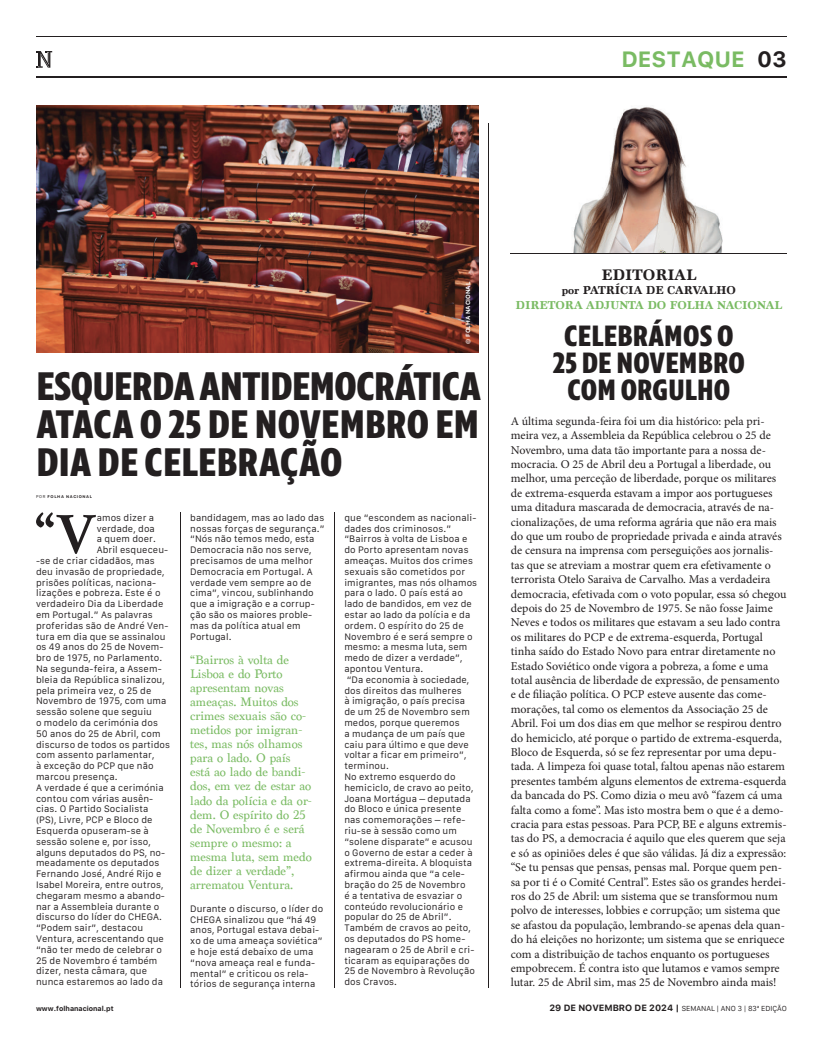
<style>
.page{position:relative;width:823px;height:1049px;background:#fff}
.page>*{position:absolute;margin:0;border:0;box-sizing:border-box;transform-origin:0 0}
.t1{font:700 58.5px "Athelas";color:#231f20}
.t2{font:800 38px/38px "Kranto Cond";color:#231f20;text-align:justify}
.t3{font:800 28px/27px "Kranto Cond";letter-spacing:.005em;color:#231f20;text-align:center}
.t4{font:700 22px "Galvji";color:#7abb63}
.t5{font:700 16px "Marion";color:#231f20}
.t6{font:13px/14px "Marion";color:#7abb63}
.t7{font:12px/14.4px "Minion Pro";color:#231f20}
.t8{font:700 12px "Marion";color:#7abb63}
.t9{font:700 12px "Marion";color:#231f20}
.t10{font:9px/10.8px "Galvji";letter-spacing:.01em;color:#231f20}
.t11{font:7px "Galvji";color:#231f20}
.t12{font:700 7px "Galvji";color:#231f20}
.t13{font:700 6px "Galvji";color:#fff}
.t14{font:700 4px "Galvji";letter-spacing:.15em;color:#231f20}
.s1{color:#231f20}
.s2{font-weight:400}
.s3{font-weight:700;font-size:9px}
</style>
<div class="page">
<hr style="left:36px;top:36px;width:750px;height:1px;background:#231f20">
<hr style="left:36px;top:77px;width:750px;height:1px;background:#231f20">
<svg style="left:36px;top:51px;width:16px;height:17px"></svg>
<hr style="left:180px;top:512px;width:1px;height:475px;background:#231f20">
<hr style="left:334px;top:512px;width:1px;height:475px;background:#231f20">
<hr style="left:488px;top:123px;width:1px;height:864px;background:#231f20">
<img style="left:573px;top:107px;width:150px;height:146px">
<img style="left:36px;top:105px;width:442px;height:247px">
<hr style="left:510px;top:253px;width:276px;height:1px;background:#231f20">
<h3 class="t4" style="left:621px;top:46px;width:167px">DESTAQUE <span class="s1">03</span></h3>
<p class="t13" style="left:464px;top:343px;width:63px;rotate:-90deg">© FOLHA NACIONAL</p>
<h2 class="t2" style="left:36px;top:367px;width:446px">ESQUERDA ANTIDEMOCRÁTICA ATACA O 25 DE NOVEMBRO EM DIA DE CELEBRAÇÃO</h2>
<h1 class="t1" style="left:33px;top:486px;width:64px">“V</h1>
<p class="t10" style="left:97px;top:512px;width:59px">amos dizer a</p>
<p class="t14" style="left:36px;top:494px;width:58px"><span class="s2">POR</span> FOLHA NACIONAL</p>
<p class="t10" style="left:190px;top:512px;width:136px">bandidagem, mas ao lado das nossas forças de segurança.” “Nós não temos medo, esta<br>Democracia não nos serve, precisamos de uma melhor<br>Democracia em Portugal. A verdade vem sempre ao de cima”, vincou, sublinhando que a imigração e a corrup&shy;ção são os maiores proble&shy;mas da política atual em<br>Portugal.</p>
<p class="t10" style="left:344px;top:512px;width:134px">que “escondem as nacionali&shy;dades dos criminosos.” “Bairros à volta de Lisboa e do Porto apresentam novas ameaças. Muitos dos crimes sexuais são cometidos por imigrantes, mas nós olhamos para o lado. O país está ao lado de bandidos, em vez de estar ao lado da polícia e da ordem. O espírito do 25 de<br>Novembro é e será sempre o mesmo: a mesma luta, sem medo de dizer a verdade”, apontou Ventura.<br>“Da economia à sociedade, dos direitos das mulheres<br>à imigração, o país precisa de um 25 de Novembro sem medos, porque queremos<br>a mudança de um país que caiu para último e que deve voltar a ficar em primeiro”, terminou.<br>No extremo esquerdo do hemiciclo, de cravo ao peito,<br>Joana Mortágua – deputada do Bloco e única presente nas comemorações – refe&shy;riu-se à sessão como um “solene disparate” e acusou o Governo de estar a ceder à extrema-direita. A bloquista afirmou ainda que “a cele&shy;bração do 25 de Novembro<br>é a tentativa de esvaziar o conteúdo revolucionário e popular do 25 de Abril”.<br>Também de cravos ao peito, os deputados do PS home&shy;nagearam o 25 de Abril e cri&shy;ticaram as equiparações do<br>25 de Novembro à Revolução dos Cravos.</p>
<p class="t10" style="left:97px;top:523px;width:60px">verdade, doa</p>
<p class="t10" style="left:97px;top:534px;width:61px">a quem doer.</p>
<p class="t10" style="left:97px;top:545px;width:73px">Abril esqueceu-</p>
<p class="t10" style="left:36px;top:555px;width:120px">-se de criar cidadãos, mas</p>
<p class="t10" style="left:36px;top:566px;width:130px">deu invasão de propriedade,</p>
<p class="t10" style="left:36px;top:577px;width:121px">prisões políticas, naciona-</p>
<p class="t10" style="left:36px;top:588px;width:126px">lizações e pobreza. Este é o</p>
<p class="t10" style="left:36px;top:599px;width:129px">verdadeiro Dia da Liberdade</p>
<p class="t10" style="left:36px;top:609px;width:118px">em Portugal.” As palavras</p>
<p class="t10" style="left:36px;top:620px;width:134px">proferidas são de André Ven-</p>
<p class="t10" style="left:36px;top:631px;width:131px">tura em dia que se assinalou</p>
<p class="t10" style="left:36px;top:642px;width:129px">os 49 anos do 25 de Novem-</p>
<p class="t10" style="left:36px;top:653px;width:128px">bro de 1975, no Parlamento.</p>
<p class="t10" style="left:36px;top:663px;width:127px">Na segunda-feira, a Assem-</p>
<p class="t10" style="left:36px;top:674px;width:130px">bleia da República sinalizou,</p>
<p class="t10" style="left:36px;top:685px;width:117px">pela primeira vez, o 25 de</p>
<p class="t10" style="left:36px;top:696px;width:132px">Novembro de 1975, com uma</p>
<p class="t10" style="left:36px;top:707px;width:117px">sessão solene que seguiu</p>
<p class="t10" style="left:36px;top:717px;width:123px">o modelo da cerimónia dos</p>
<p class="t10" style="left:36px;top:728px;width:126px">50 anos do 25 de Abril, com</p>
<p class="t10" style="left:36px;top:739px;width:136px">discurso de todos os partidos</p>
<p class="t10" style="left:36px;top:750px;width:120px">com assento parlamentar,</p>
<p class="t10" style="left:36px;top:761px;width:119px">à exceção do PCP que não</p>
<p class="t10" style="left:36px;top:771px;width:83px">marcou presença.</p>
<p class="t10" style="left:36px;top:782px;width:129px">A verdade é que a cerimónia</p>
<p class="t10" style="left:36px;top:793px;width:119px">contou com várias ausên-</p>
<p class="t10" style="left:36px;top:804px;width:114px">cias. O Partido Socialista</p>
<p class="t10" style="left:36px;top:815px;width:118px">(PS), Livre, PCP e Bloco de</p>
<p class="t10" style="left:36px;top:825px;width:114px">Esquerda opuseram-se à</p>
<p class="t10" style="left:36px;top:836px;width:116px">sessão solene e, por isso,</p>
<p class="t10" style="left:36px;top:847px;width:131px">alguns deputados do PS, no-</p>
<p class="t10" style="left:36px;top:858px;width:125px">meadamente os deputados</p>
<p class="t10" style="left:36px;top:869px;width:127px">Fernando José, André Rijo e</p>
<p class="t10" style="left:36px;top:879px;width:129px">Isabel Moreira, entre outros,</p>
<p class="t10" style="left:36px;top:890px;width:130px">chegaram mesmo a abando-</p>
<p class="t10" style="left:36px;top:901px;width:125px">nar a Assembleia durante o</p>
<p class="t10" style="left:36px;top:912px;width:127px">discurso do líder do CHEGA.</p>
<p class="t10" style="left:36px;top:923px;width:109px">“Podem sair”, destacou</p>
<p class="t10" style="left:36px;top:933px;width:129px">Ventura, acrescentando que</p>
<p class="t10" style="left:36px;top:944px;width:127px">“não ter medo de celebrar o</p>
<p class="t10" style="left:36px;top:955px;width:123px">25 de Novembro é também</p>
<p class="t10" style="left:36px;top:966px;width:112px">dizer, nesta câmara, que</p>
<p class="t10" style="left:36px;top:977px;width:128px">nunca estaremos ao lado da</p>
<p class="t6" style="left:190px;top:653px;width:123px">“Bairros à volta de<br>Lisboa e do Porto apresentam novas ameaças. Muitos dos crimes sexuais são co&shy;metidos por imigran&shy;tes, mas nós olhamos para o lado. O país está ao lado de bandi&shy;dos, em vez de estar ao lado da polícia e da or&shy;dem. O espírito do 25 de Novembro é e será sempre o mesmo: a mesma luta, sem medo de dizer a verdade”, arrematou Ventura.</p>
<p class="t10" style="left:190px;top:903px;width:134px">Durante o discurso, o líder do<br>CHEGA sinalizou que “há 49 anos, Portugal estava debai&shy;xo de uma ameaça soviética” e hoje está debaixo de uma “nova ameaça real e funda&shy;mental” e criticou os rela&shy;tórios de segurança interna</p>
<h3 class="t5" style="left:601px;top:265px;width:96px">EDITORIAL</h3>
<h3 class="t9" style="left:561px;top:283px;width:176px">por PATRÍCIA DE CARVALHO</h3>
<h3 class="t8" style="left:515px;top:298px;width:268px">DIRETORA ADJUNTA DO FOLHA NACIONAL</h3>
<h3 class="t3" style="left:552px;top:322px;width:193px">CELEBRÁMOS O<br>25 DE NOVEMBRO<br>COM ORGULHO</h3>
<p class="t7" style="left:510px;top:414px;width:277px">A última segunda-feira foi um dia histórico: pela pri&shy;meira vez, a Assembleia da República celebrou o 25 de Novembro, uma data tão importante para a nossa de&shy;mocracia. O 25 de Abril deu a Portugal a liberdade, ou melhor, uma perceção de liberdade, porque os militares de extrema-esquerda estavam a impor aos portugueses uma ditadura mascarada de democracia, através de na&shy;cionalizações, de uma reforma agrária que não era mais do que um roubo de propriedade privada e ainda através de censura na imprensa com perseguições aos jornalis&shy;tas que se atreviam a mostrar quem era efetivamente o terrorista Otelo Saraiva de Carvalho. Mas a verdadeira democracia, efetivada com o voto popular, essa só chegou depois do 25 de Novembro de 1975. Se não fosse Jaime Neves e todos os militares que estavam a seu lado contra os militares do PCP e de extrema-esquerda, Portugal tinha saído do Estado Novo para entrar diretamente no Estado Soviético onde vigora a pobreza, a fome e uma total ausência de liberdade de expressão, de pensamento e de liação política. O PCP esteve ausente das come&shy;morações, tal como os elementos da Associação 25 de Abril. Foi um dos dias em que melhor se respirou dentro do hemiciclo, até porque o partido de extrema-esquerda, Bloco de Esquerda, só se fez representar por uma depu&shy;tada. A limpeza foi quase total, faltou apenas não estarem presentes também alguns elementos de extrema-esquerda da bancada do PS. Como dizia o meu avô “fazem cá uma falta como a fome”. Mas isto mostra bem o que é a demo&shy;cracia para estas pessoas. Para PCP, BE e alguns extremis&shy;tas do PS, a democracia é aquilo que eles querem que seja e só as opiniões deles é que são válidas. Já diz a expressão: “Se tu pensas que pensas, pensas mal. Porque quem pen&shy;sa por ti é o Comité Central”. Estes são os grandes herdei&shy;ros do 25 de Abril: um sistema que se transformou num polvo de interesses, lobbies e corrupção; um sistema que se afastou da população, lembrando-se apenas dela quan&shy;do há eleições no horizonte; um sistema que se enriquece com a distribuição de tachos enquanto os portugueses empobrecem. É contra isto que lutamos e vamos sempre lutar. 25 de Abril sim, mas 25 de Novembro ainda mais!</p>
<p class="t12" style="left:36px;top:1004px;width:79px">www.folhanacional.pt</p>
<p class="t11" style="left:549px;top:1005px;width:239px"><span class="s3">29 DE NOVEMBRO DE 2024 |</span> SEMANAL | ANO 3 | 83ª EDIÇÃO</p>
</div>
